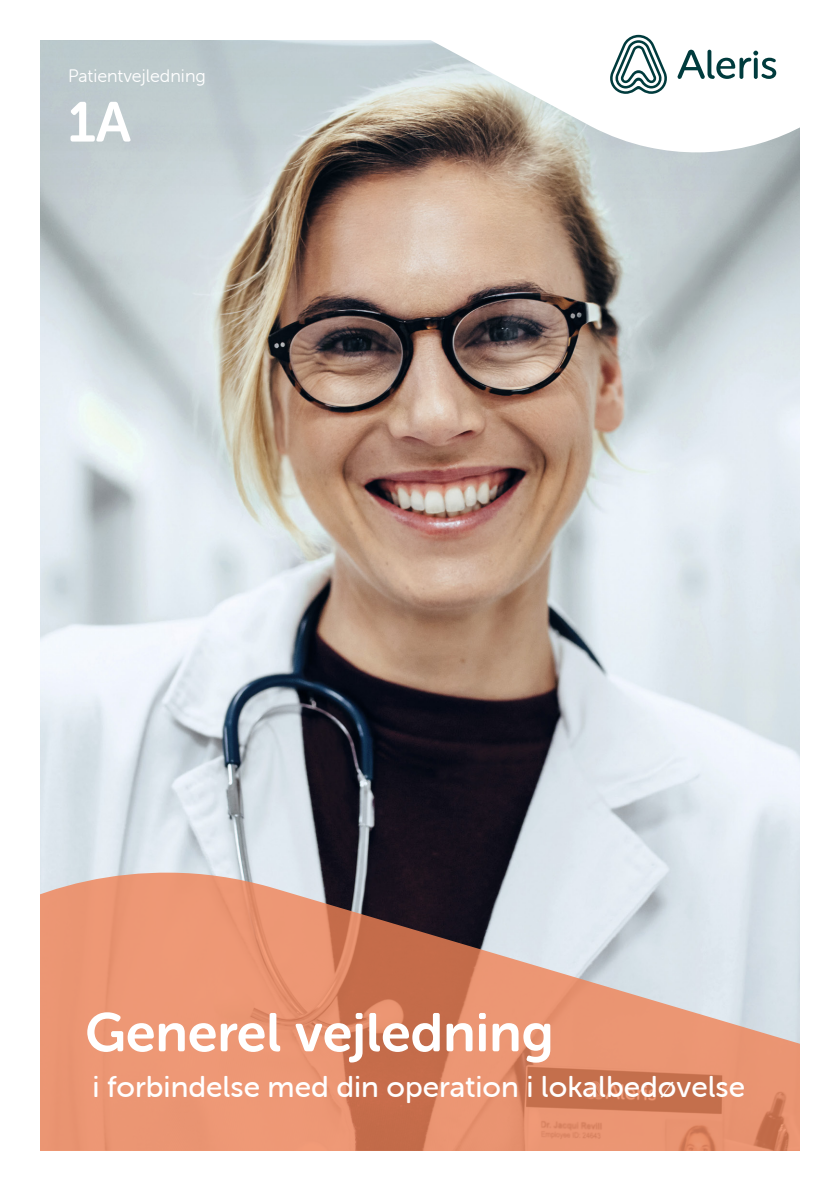
<style>
.page{position:relative;width:840px;height:1191px;background:#fff}
.page>*{position:absolute;margin:0;border:0;box-sizing:border-box;transform-origin:0 0}
.t1{font:56px "Museo Sans Rounded 700";color:#fff}
.t2{font:54px "Museo Sans Rounded 700";color:#fff}
.t3{font:30px "Museo Sans Rounded 500";color:#fff}
.t4{font:18px "Museo Sans Rounded 300";color:#fff}
</style>
<div class="page">
<img style="left:40px;top:249px;width:759px;height:622px">
<svg style="left:40px;top:40px;width:759px;height:209px;background:#babab6"></svg>
<svg style="left:40px;top:871px;width:759px;height:280px;background:#d89880"></svg>
<svg style="left:343px;top:34px;width:456px;height:128px"></svg>
<svg style="left:677px;top:50px;width:98px;height:29px"></svg>
<svg style="left:607px;top:35px;width:61px;height:59px"></svg>
<p class="t4" style="left:68px;top:66px;width:139px">Patientvejledning</p>
<h1 class="t1" style="left:68px;top:91px;width:65px">1A</h1>
<h2 class="t2" style="left:85px;top:1002px;width:470px">Generel vejledning</h2>
<p class="t3" style="left:93px;top:1070px;width:653px">i forbindelse med din operation i lokalbedøvelse</p>
</div>
